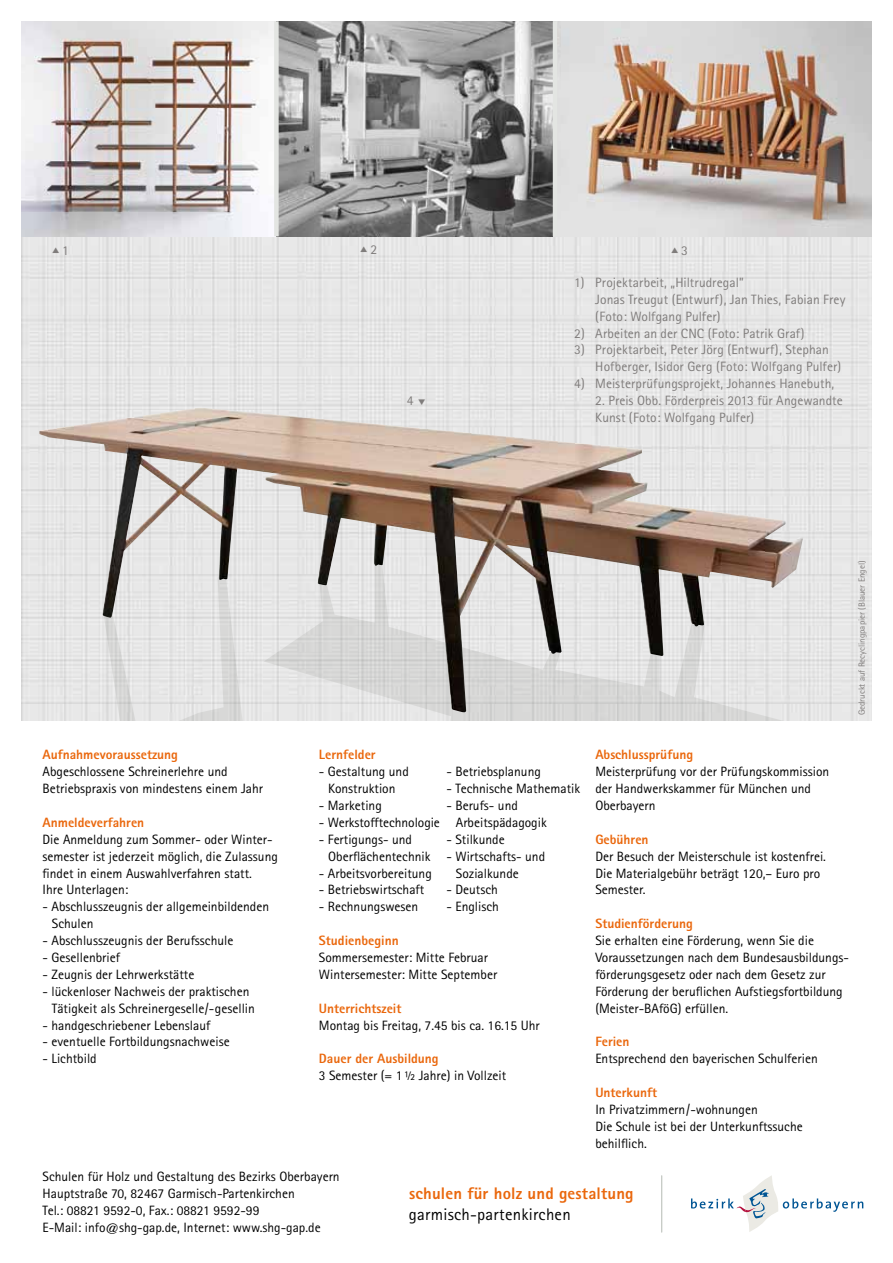
<style>
.page{position:relative;width:893px;height:1263px;background:#fff}
.page>*{position:absolute;margin:0;border:0;box-sizing:border-box;transform-origin:0 0}
.t1{font:800 16.8px "Rotis Sans Serif";letter-spacing:.01em;color:#ea670c}
.t2{font:16.8px "Rotis Sans Serif";letter-spacing:.015em;color:#000}
.t3{font:13.5px/16.8px "Rotis Sans Serif";color:#000}
.t4{font:13.5px/16.8px "Rotis Sans Serif";letter-spacing:.005em;color:#7f7c7b}
.t5{font:800 13.5px "Rotis Sans Serif";color:#ea670c}
.t6{font:9px "Rotis Sans Serif";color:#7f7c7b}
</style>
<div class="page">
<img style="left:21px;top:236px;width:851px;height:485px">
<img style="left:39px;top:418px;width:764px;height:294px">
<svg style="left:83px;top:559px;width:715px;height:162px;background:#d2d0d0"></svg>
<img style="left:21px;top:21px;width:851px;height:215px">
<div style="left:274px;top:21px;width:5px;height:215px;background:#e3e5e2"></div>
<hr style="left:553px;top:21px;width:4px;height:215px;background:#e3e5e2">
<svg style="left:691px;top:1175px;width:172px;height:57px"></svg>
<hr style="left:661px;top:1175px;width:1px;height:57px;background:#c8ccc7">
<svg style="left:52px;top:247px;width:7px;height:6px"></svg>
<svg style="left:361px;top:246px;width:6px;height:6px"></svg>
<svg style="left:672px;top:247px;width:6px;height:6px"></svg>
<svg style="left:419px;top:399px;width:6px;height:6px"></svg>
<p class="t4" style="left:62px;top:242px;width:8px">1</p>
<p class="t4" style="left:370px;top:240px;width:8px">2</p>
<p class="t4" style="left:681px;top:242px;width:8px">3</p>
<p class="t4" style="left:407px;top:392px;width:8px">4</p>
<p class="t4" style="left:595px;top:274px;width:252px;text-indent:-21px">1) Projektarbeit, „Hiltrudregal”<br>Jonas Treugut (Entwurf), Jan Thies, Fabian Frey (Foto: Wolfgang Pulfer)</p>
<p class="t4" style="left:574px;top:324px;width:232px">2) Arbeiten an der CNC (Foto: Patrik Graf)</p>
<p class="t4" style="left:595px;top:341px;width:247px;text-indent:-21px">3) Projektarbeit, Peter Jörg (Entwurf), Stephan<br>Hofberger, Isidor Gerg (Foto: Wolfgang Pulfer)</p>
<p class="t4" style="left:574px;top:375px;width:262px">4) Meisterprüfungsprojekt, Johannes Hanebuth,</p>
<p class="t4" style="left:595px;top:392px;width:249px">2. Preis Obb. Förderpreis 2013 für Angewandte<br>Kunst (Foto: Wolfgang Pulfer)</p>
<p class="t6" style="left:857px;top:715px;width:156px;rotate:-90deg">Gedruckt auf Recyclingpapier (Blauer Engel)</p>
<p class="t5" style="left:43px;top:746px;width:137px">Aufnahmevoraussetzung</p>
<p class="t3" style="left:43px;top:763px;width:222px">Abgeschlossene Schreinerlehre und<br>Betriebspraxis von mindestens einem Jahr</p>
<p class="t5" style="left:43px;top:814px;width:103px">Anmeldeverfahren</p>
<p class="t3" style="left:43px;top:831px;width:237px">Die Anmeldung zum Sommer- oder Winter&shy;semester ist jederzeit möglich, die Zulassung findet in einem Auswahlverfahren statt.<br>Ihre Unterlagen:</p>
<p class="t3" style="left:52px;top:898px;width:219px;text-indent:-9px">- Abschlusszeugnis der allgemeinbildenden<br>Schulen</p>
<p class="t3" style="left:43px;top:932px;width:192px">- Abschlusszeugnis der Berufsschule</p>
<p class="t3" style="left:43px;top:949px;width:79px">- Gesellenbrief</p>
<p class="t3" style="left:43px;top:966px;width:153px">- Zeugnis der Lehrwerkstätte</p>
<p class="t3" style="left:52px;top:983px;width:205px;text-indent:-9px">- lückenloser Nachweis der praktischen<br>Tätigkeit als Schreinergeselle/-gesellin</p>
<p class="t3" style="left:43px;top:1016px;width:169px">- handgeschriebener Lebenslauf</p>
<p class="t3" style="left:43px;top:1033px;width:189px">- eventuelle Fortbildungsnachweise</p>
<p class="t3" style="left:43px;top:1050px;width:56px">- Lichtbild</p>
<p class="t5" style="left:319px;top:746px;width:58px">Lernfelder</p>
<p class="t3" style="left:319px;top:763px;width:91px;text-align:center">- Gestaltung und<br>Konstruktion</p>
<p class="t3" style="left:319px;top:797px;width:64px">- Marketing</p>
<p class="t3" style="left:319px;top:814px;width:123px">- Werkstofftechnologie</p>
<p class="t3" style="left:328px;top:831px;width:104px;text-indent:-9px">- Fertigungs- und<br>Oberflächentechnik</p>
<p class="t3" style="left:319px;top:864px;width:114px">- Arbeitsvorbereitung</p>
<p class="t3" style="left:319px;top:881px;width:107px">- Betriebswirtschaft</p>
<p class="t3" style="left:319px;top:898px;width:101px">- Rechnungswesen</p>
<p class="t5" style="left:319px;top:932px;width:81px">Studienbeginn</p>
<p class="t3" style="left:319px;top:949px;width:180px">Sommersemester: Mitte Februar<br>Wintersemester: Mitte September</p>
<p class="t5" style="left:319px;top:999px;width:84px">Unterrichtszeit</p>
<p class="t3" style="left:319px;top:1016px;width:222px">Montag bis Freitag, 7.45 bis ca. 16.15 Uhr</p>
<p class="t5" style="left:319px;top:1050px;width:121px">Dauer der Ausbildung</p>
<p class="t3" style="left:319px;top:1067px;width:189px">3 Semester (= 1½ Jahre) in Vollzeit</p>
<p class="t3" style="left:446px;top:763px;width:96px">- Betriebsplanung</p>
<p class="t3" style="left:446px;top:780px;width:135px">- Technische Mathematik</p>
<p class="t3" style="left:456px;top:797px;width:92px;text-indent:-9px">- Berufs- und<br>Arbeitspädagogik</p>
<p class="t3" style="left:446px;top:831px;width:60px">- Stilkunde</p>
<p class="t3" style="left:456px;top:848px;width:91px;text-indent:-9px">- Wirtschafts- und<br>Sozialkunde</p>
<p class="t3" style="left:446px;top:881px;width:53px">- Deutsch</p>
<p class="t3" style="left:446px;top:898px;width:54px">- Englisch</p>
<p class="t5" style="left:595px;top:746px;width:99px">Abschlussprüfung</p>
<p class="t3" style="left:595px;top:763px;width:235px">Meisterprüfung vor der Prüfungskommission der Handwerkskammer für München und<br>Oberbayern</p>
<p class="t5" style="left:595px;top:831px;width:55px">Gebühren</p>
<p class="t3" style="left:595px;top:848px;width:232px">Der Besuch der Meisterschule ist kostenfrei.<br>Die Materialgebühr beträgt 120,– Euro pro<br>Semester.</p>
<p class="t5" style="left:595px;top:915px;width:99px">Studienförderung</p>
<p class="t3" style="left:595px;top:932px;width:255px">Sie erhalten eine Förderung, wenn Sie die Voraussetzungen nach dem Bundesausbildungs&shy;förderungsgesetz oder nach dem Gesetz zur Förderung der beruflichen Aufstiegsfortbildung (Meister-BAföG) erfüllen.</p>
<p class="t5" style="left:595px;top:1033px;width:36px">Ferien</p>
<p class="t3" style="left:595px;top:1050px;width:224px">Entsprechend den bayerischen Schulferien</p>
<p class="t5" style="left:595px;top:1084px;width:63px">Unterkunft</p>
<p class="t3" style="left:595px;top:1101px;width:209px">In Privatzimmern/-wohnungen<br>Die Schule ist bei der Unterkunftssuche behilflich.</p>
<p class="t3" style="left:43px;top:1168px;width:299px">Schulen für Holz und Gestaltung des Bezirks Oberbayern Hauptstraße 70, 82467 Garmisch-Partenkirchen<br>Tel.: 08821 9592-0, Fax.: 08821 9592-99<br>E-Mail: info@shg-gap.de, Internet: www.shg-gap.de</p>
<p class="t1" style="left:409px;top:1182px;width:226px">schulen für holz und gestaltung</p>
<p class="t2" style="left:409px;top:1204px;width:163px">garmisch-partenkirchen</p>
</div>
